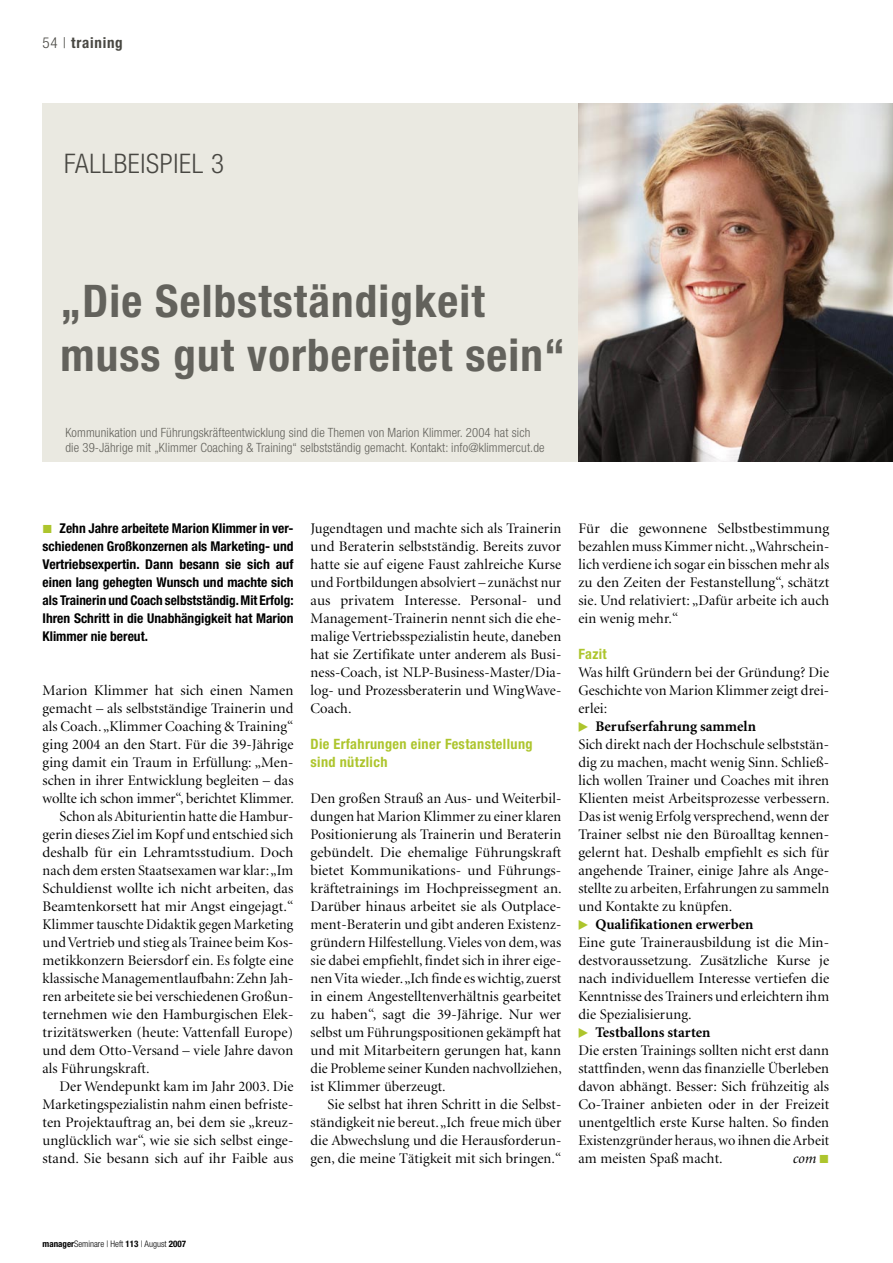
<style>
.page{position:relative;width:893px;height:1263px;background:#fff}
.page>*{position:absolute;margin:0;border:0;box-sizing:border-box;transform-origin:0 0}
._3_1_News_Head{font:700 condensed 45px/54px "Helvetica Neue LT";letter-spacing:.025em;color:#63625c}
._3_2_News_Stichzeile{font:300 condensed 27px "Helvetica Neue LT";letter-spacing:.025em;color:#484742}
.t1{font:700 condensed 15px "Helvetica Neue LT";letter-spacing:.05em;color:#484742}
._1_4_Fließ{font:14.7px/18px "Minion Display";letter-spacing:.01em;color:#000;text-align:justify}
._1_4_Fließ_Einzug{font:14.7px/18px "Minion Display";letter-spacing:.01em;color:#000;text-align:justify}
._1_4_Fließ-2{font:700 14.7px "Minion";color:#000}
._1_4_Fließ-3{font:italic 14.7px "Minion";color:#000}
.Zwischentitel{font:700 condensed 14.25px/18px "Helvetica Neue LT";letter-spacing:.025em;color:#adc52d}
._1_4_Fließ-4{font:700 condensed 13.5px/18px "Helvetica Neue LT";color:#000;text-align:justify}
._1_7_1_BildLegende_Kasten{font:300 condensed 12.75px/15px "Helvetica Neue LT";letter-spacing:.01em;color:#63625c}
.t2{font:300 condensed 9px "Helvetica Neue LT";color:#000}
.s1{font-weight:300}
.s2{font-weight:700}
</style>
<div class="page">
<div style="left:43px;top:103px;width:535px;height:358px;background:#eae9e1"></div>
<img style="left:578px;top:103px;width:315px;height:358px">
<p class="t1" style="left:43px;top:34px;width:82px"><span class="s1">54 |</span> training</p>
<p class="_3_2_News_Stichzeile" style="left:64px;top:148px;width:162px">FALLBEISPIEL 3</p>
<p class="_3_1_News_Head" style="left:61px;top:273px;width:506px">„Die Selbstständigkeit muss gut vorbereitet sein“</p>
<p class="_1_7_1_BildLegende_Kasten" style="left:65px;top:425px;width:481px">Kommunikation und Führungskräfteentwicklung sind die Themen von Marion Klimmer. 2004 hat sich die 39-Jährige mit „Klimmer Coaching &amp; Training“ selbstständig gemacht. Kontakt: info@klimmercut.de</p>
<p class="_1_4_Fließ-4" style="left:43px;top:519px;width:252px;text-indent:17px">Zehn Jahre arbeitete Marion Klimmer in ver&shy;schiedenen Großkonzernen als Marketing- und Vertriebsexpertin. Dann besann sie sich auf einen lang gehegten Wunsch und machte sich als Trainerin und Coach selbstständig. Mit Erfolg:<br>Ihren Schritt in die Unabhängigkeit hat Marion Klimmer nie bereut.</p>
<p class="_1_4_Fließ" style="left:43px;top:682px;width:253px">Marion Klimmer hat sich einen Namen gemacht – als selbstständige Trainerin und als Coach. „Klimmer Coaching &amp; Training“ ging 2004 an den Start. Für die 39-Jährige ging damit ein Traum in Erfüllung: „Men&shy;schen in ihrer Entwicklung begleiten – das wollte ich schon immer“, berichtet Klimmer.</p>
<p class="_1_4_Fließ_Einzug" style="left:43px;top:808px;width:252px;text-indent:17px">Schon als Abiturientin hatte die Hambur&shy;gerin dieses Ziel im Kopf und entschied sich deshalb für ein Lehramtsstudium. Doch nach dem ersten Staatsexamen war klar: „Im Schuldienst wollte ich nicht arbeiten, das Beamtenkorsett hat mir Angst eingejagt.“ Klimmer tauschte Didaktik gegen Marketing und Vertrieb und stieg als Trainee beim Kos&shy;metikkonzern Beiersdorf ein. Es folgte eine klassische Managementlaufbahn: Zehn Jah&shy;ren arbeitete sie bei verschiedenen Großun&shy;ternehmen wie den Hamburgischen Elek&shy;trizitätswerken (heute: Vattenfall Europe) und dem Otto-Versand – viele Jahre davon als Führungskraft.</p>
<p class="_1_4_Fließ_Einzug" style="left:43px;top:1078px;width:252px;text-indent:17px">Der Wendepunkt kam im Jahr 2003. Die Marketingspezialistin nahm einen befriste&shy;ten Projektauftrag an, bei dem sie „kreuz&shy;unglücklich war“, wie sie sich selbst einge&shy;stand. Sie besann sich auf ihr Faible aus</p>
<p class="_1_4_Fließ_Einzug" style="left:311px;top:520px;width:252px">Jugendtagen und machte sich als Trainerin und Beraterin selbstständig. Bereits zuvor hatte sie auf eigene Faust zahlreiche Kurse und Fortbildungen absolviert – zunächst nur aus privatem Interesse. Personal- und Management-Trainerin nennt sich die ehe&shy;malige Vertriebsspezialistin heute, daneben hat sie Zertifikate unter anderem als Busi&shy;ness-Coach, ist NLP-Business-Master/Dia&shy;log- und Prozessberaterin und WingWave-Coach.</p>
<p class="Zwischentitel" style="left:311px;top:735px;width:224px">Die Erfahrungen einer Festanstellung sind nützlich</p>
<p class="_1_4_Fließ" style="left:311px;top:790px;width:253px">Den großen Strauß an Aus- und Weiterbil&shy;dungen hat Marion Klimmer zu einer klaren Positionierung als Trainerin und Beraterin gebündelt. Die ehemalige Führungskraft bietet Kommunikations- und Führungs&shy;kräftetrainings im Hochpreissegment an.<br>Darüber hinaus arbeitet sie als Outplace&shy;ment-Beraterin und gibt anderen Existenz&shy;gründern Hilfestellung. Vieles von dem, was sie dabei empfiehlt, findet sich in ihrer eige&shy;nen Vita wieder. „Ich finde es wichtig, zuerst in einem Angestelltenverhältnis gearbeitet zu haben“, sagt die 39-Jährige. Nur wer selbst um Führungspositionen gekämpft hat und mit Mitarbeitern gerungen hat, kann die Probleme seiner Kunden nachvollziehen, ist Klimmer überzeugt.</p>
<p class="_1_4_Fließ_Einzug" style="left:311px;top:1096px;width:252px;text-indent:17px">Sie selbst hat ihren Schritt in die Selbst&shy;ständigkeit nie bereut. „Ich freue mich über die Abwechslung und die Herausforderun&shy;gen, die meine Tätigkeit mit sich bringen.“</p>
<p class="_1_4_Fließ_Einzug" style="left:578px;top:520px;width:252px">Für die gewonnene Selbstbestimmung bezahlen muss Kimmer nicht. „Wahrschein&shy;lich verdiene ich sogar ein bisschen mehr als zu den Zeiten der Festanstellung“, schätzt sie. Und relativiert: „Dafür arbeite ich auch ein wenig mehr.“</p>
<p class="Zwischentitel" style="left:578px;top:645px;width:30px">Fazit</p>
<p class="_1_4_Fließ" style="left:578px;top:664px;width:252px">Was hilft Gründern bei der Gründung? Die Geschichte von Marion Klimmer zeigt drei&shy;erlei:</p>
<p class="_1_4_Fließ-2" style="left:595px;top:719px;width:162px">Berufserfahrung sammeln</p>
<p class="_1_4_Fließ" style="left:578px;top:736px;width:253px">Sich direkt nach der Hochschule selbststän&shy;dig zu machen, macht wenig Sinn. Schließ&shy;lich wollen Trainer und Coaches mit ihren Klienten meist Arbeitsprozesse verbessern.<br>Das ist wenig Erfolg versprechend, wenn der Trainer selbst nie den Büroalltag kennen&shy;gelernt hat. Deshalb empfiehlt es sich für angehende Trainer, einige Jahre als Ange&shy;stellte zu arbeiten, Erfahrungen zu sammeln und Kontakte zu knüpfen.</p>
<p class="_1_4_Fließ-2" style="left:595px;top:917px;width:160px">Qualifikationen erwerben</p>
<p class="_1_4_Fließ" style="left:578px;top:934px;width:252px">Eine gute Trainerausbildung ist die Min&shy;destvoraussetzung. Zusätzliche Kurse je nach individuellem Interesse vertiefen die Kenntnisse des Trainers und erleichtern ihm die Spezialisierung.</p>
<p class="_1_4_Fließ-2" style="left:595px;top:1025px;width:116px">Testballons starten</p>
<p class="_1_4_Fließ" style="left:578px;top:1042px;width:252px">Die ersten Trainings sollten nicht erst dann stattfinden, wenn das finanzielle Überleben davon abhängt. Besser: Sich frühzeitig als Co-Trainer anbieten oder in der Freizeit unentgeltlich erste Kurse halten. So finden Existenzgründer heraus, wo ihnen die Arbeit am meisten Spaß macht.</p>
<p class="_1_4_Fließ-3" style="left:792px;top:1151px;width:25px">com</p>
<p class="t2" style="left:43px;top:1238px;width:145px"><span class="s2">manager</span>Seminare | Heft <span class="s2">113</span> | August <span class="s2">2007</span></p>
</div>
